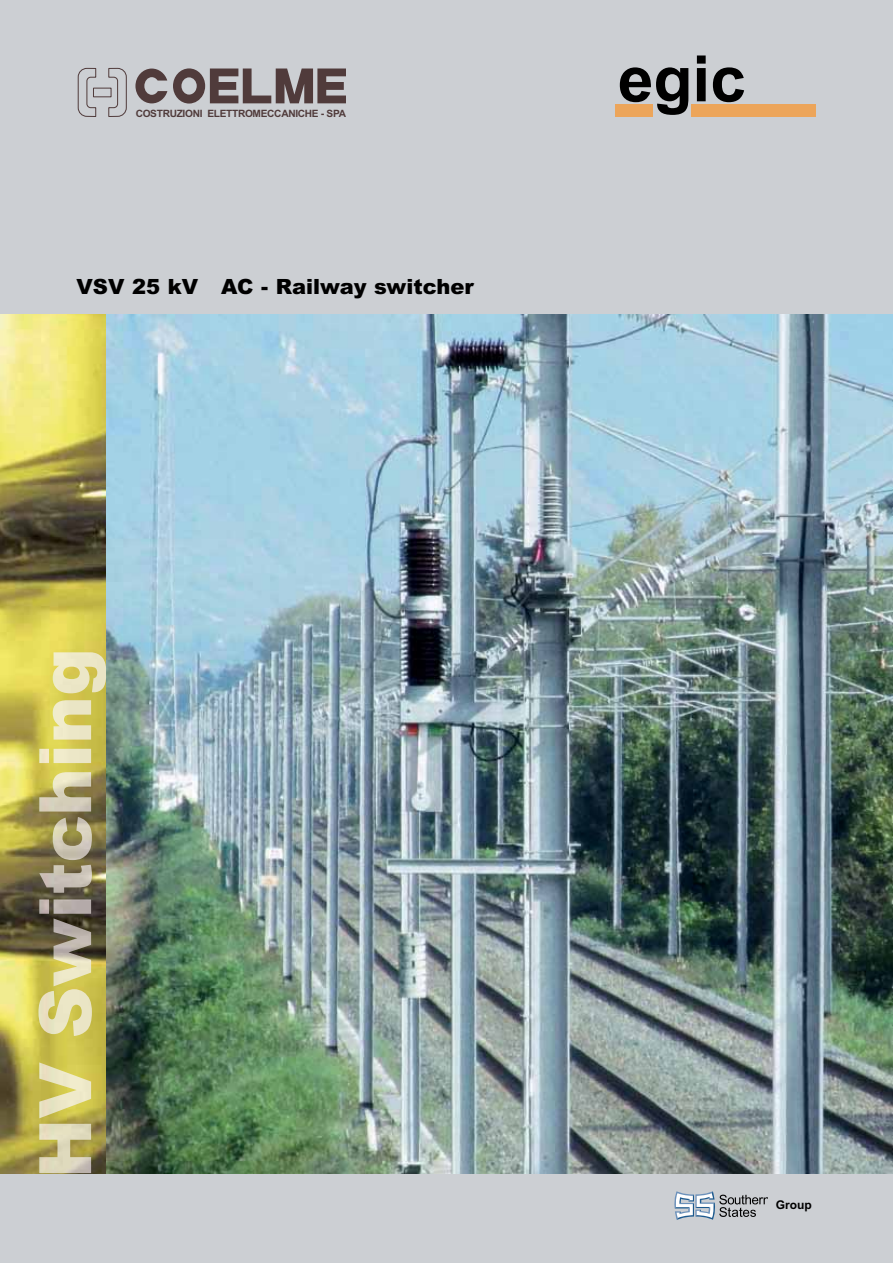
<style>
.page{position:relative;width:893px;height:1263px;background:#cccfd3}
.page>*{position:absolute;margin:0;border:0;box-sizing:border-box;transform-origin:0 0}
.t1{font:900 21px "Arial";color:#000}
.t2{font:700 12px "Arial";color:#000}
.t3{font:700 10.05px "Arial";letter-spacing:-.03em;color:#503b3b}
</style>
<div class="page">
<svg style="left:173px;top:68px;width:173px;height:36px"></svg>
<svg style="left:135px;top:69px;width:32px;height:34px"></svg>
<svg style="left:77px;top:68px;width:50px;height:49px"></svg>
<svg style="left:620px;top:67px;width:68px;height:48px"></svg>
<svg style="left:697px;top:56px;width:9px;height:45px"></svg>
<svg style="left:713px;top:67px;width:31px;height:35px"></svg>
<div style="left:615px;top:105px;width:38px;height:12px;background:#eca55a"></div>
<div style="left:691px;top:105px;width:125px;height:12px;background:#eca55a"></div>
<img style="left:0;top:315px;width:893px;height:858px">
<img style="left:38px;top:652px;width:68px;height:521px">
<svg style="left:674px;top:1191px;width:93px;height:29px"></svg>
<p class="t3" style="left:136px;top:110px;width:212px">COSTRUZIONI ELETTROMECCANICHE - SPA</p>
<h1 class="t1" style="left:77px;top:279px;width:399px">VSV 25 kV AC - Railway switcher</h1>
<p class="t2" style="left:776px;top:1200px;width:37px">Group</p>
</div>
